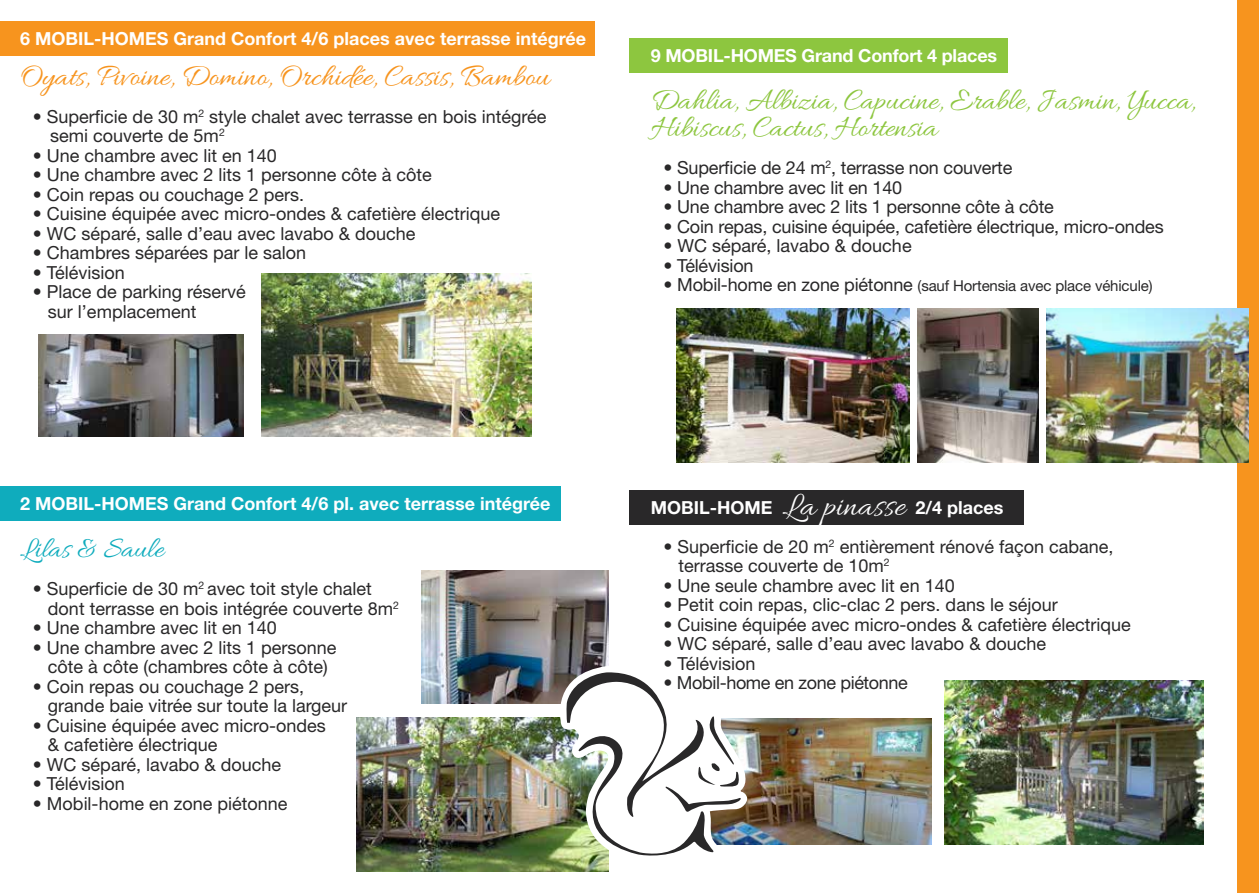
<style>
.page{position:relative;width:1259px;height:893px;background:#fff}
.page>*{position:absolute;margin:0;border:0;box-sizing:border-box;transform-origin:0 0}
.t1{font:31.5px/27px "Allura";letter-spacing:-.01em;color:#8dc63f}
.t2{font:31.5px "Allura";letter-spacing:-.01em;color:#f7941e}
.t3{font:30px "Allura";letter-spacing:-.01em;color:#0facbd}
.t4{font:18px/19.5px "Helvetica Neue LT Std";color:#292829}
.t5{font:700 18px "Helvetica Neue LT Std";color:#fff}
.t6{font:18px "Helvetica Neue LT Std";letter-spacing:-.02em;color:#292829}
.t7{font:15px "Helvetica Neue LT Std";letter-spacing:-.01em;color:#292829}
.s1{font-size:18px}
.s2{font-family:"Allura";font-weight:400;font-size:34.5px}
</style>
<div class="page">
<img style="left:749px;top:719px;width:182px;height:125px">
<img style="left:356px;top:717px;width:252px;height:155px">
<img style="left:421px;top:571px;width:187px;height:132px">
<div style="left:1237px;top:0;width:22px;height:893px;background:#f7941e"></div>
<img style="left:552px;top:663px;width:197px;height:204px">
<div style="left:0;top:21px;width:594px;height:34px;background:#f7941e"></div>
<div style="left:629px;top:38px;width:379px;height:34px;background:#8dc63f"></div>
<div style="left:0;top:486px;width:560px;height:34px;background:#0facbd"></div>
<div style="left:629px;top:491px;width:394px;height:34px;background:#292829"></div>
<img style="left:262px;top:274px;width:269px;height:163px">
<img style="left:944px;top:681px;width:259px;height:163px">
<img style="left:38px;top:334px;width:206px;height:103px">
<img style="left:676px;top:308px;width:233px;height:155px">
<img style="left:1046px;top:308px;width:202px;height:155px">
<img style="left:917px;top:308px;width:121px;height:155px">
<p class="t5" style="left:20px;top:27px;width:567px">6 MOBI L-HOMEs Grand Confort 4/6 places avec terrasse intégrée</p>
<h1 class="t2" style="left:20px;top:59px;width:531px">Oyats, Pivoine, Domino, Orchidée, Cassis, Bambou</h1>
<p class="t4" style="left:50px;top:106px;width:497px;text-indent:-17px">• Superficie de 30 m<sup>2</sup> style chalet avec terrasse en bois intégrée semi couverte de 5m<sup>2</sup></p>
<p class="t4" style="left:33px;top:145px;width:245px">• Une chambre avec lit en 140</p>
<p class="t4" style="left:33px;top:165px;width:400px">• Une chambre avec 2 lits 1 personne côte à côte</p>
<p class="t4" style="left:33px;top:184px;width:273px">• Coin repas ou couchage 2 pers.</p>
<p class="t4" style="left:33px;top:204px;width:469px">• Cuisine équipée avec micro-ondes &amp; cafetière électrique</p>
<p class="t4" style="left:33px;top:223px;width:384px">• WC séparé, salle d’eau avec lavabo &amp; douche</p>
<p class="t4" style="left:33px;top:243px;width:275px">• Chambres séparées par le salon</p>
<p class="t4" style="left:33px;top:262px;width:93px">• Télévision</p>
<p class="t4" style="left:48px;top:282px;width:199px;text-indent:-15px">• Place de parking réservé sur l’emplacement</p>
<p class="t5" style="left:651px;top:44px;width:348px">9 MOBI L-HOMEs Grand Confort 4 places</p>
<h1 class="t1" style="left:651px;top:89px;width:547px">Dahlia, Albizia, Capucine, Erable, Jasmin, Yucca,<br>Hibiscus, Cactus, Hortensia</h1>
<p class="t4" style="left:663px;top:158px;width:350px">• Superficie de 24 m<sup>2</sup>, terrasse non couverte</p>
<p class="t4" style="left:663px;top:177px;width:240px">• Une chambre avec lit en 140</p>
<p class="t4" style="left:663px;top:197px;width:392px">• Une chambre avec 2 lits 1 personne côte à côte</p>
<p class="t4" style="left:663px;top:216px;width:502px">• Coin repas, cuisine équipée, cafetière électrique, micro-ondes</p>
<p class="t4" style="left:663px;top:236px;width:250px">• WC séparé, lavabo &amp; douche</p>
<p class="t4" style="left:663px;top:255px;width:92px">• Télévision</p>
<p class="t7" style="left:663px;top:277px;width:491px"><span class="s1">• Mobil-home en zone piétonne</span> (sauf Hortensia avec place véhicule)</p>
<p class="t5" style="left:20px;top:492px;width:532px">2 MOBI L-HOMEs Grand Confort 4/6 pl. avec terrasse intégrée</p>
<h2 class="t3" style="left:20px;top:532px;width:145px">Lilas &amp; Saule</h2>
<p class="t4" style="left:48px;top:579px;width:352px;text-indent:-15px">• Superficie de 30 m<sup>2</sup> avec toit style chalet dont terrasse en bois intégrée couverte 8m<sup>2</sup></p>
<p class="t4" style="left:33px;top:618px;width:245px">• Une chambre avec lit en 140</p>
<p class="t4" style="left:33px;top:637px;width:305px;text-align:center">• Une chambre avec 2 lits 1 personne côte à côte (chambres côte à côte)</p>
<p class="t4" style="left:48px;top:676px;width:301px;text-indent:-15px">• Coin repas ou couchage 2 pers, grande baie vitrée sur toute la largeur</p>
<p class="t4" style="left:48px;top:715px;width:279px;text-indent:-15px">• Cuisine équipée avec micro-ondes &amp; cafetière électrique</p>
<p class="t4" style="left:33px;top:754px;width:250px">• WC séparé, lavabo &amp; douche</p>
<p class="t4" style="left:33px;top:774px;width:93px">• Télévision</p>
<p class="t4" style="left:33px;top:793px;width:256px">• Mobil-home en zone piétonne</p>
<p class="t5" style="left:651px;top:496px;width:354px">MOBI L-HOME <span class="s2">La pinasse</span> 2/4 places</p>
<p class="t4" style="left:678px;top:536px;width:436px;text-indent:-15px">• Superficie de 20 m<sup>2</sup> entièrement rénové façon cabane, terrasse couverte de 10m<sup>2</sup></p>
<p class="t4" style="left:663px;top:575px;width:293px">• Une seule chambre avec lit en 140</p>
<p class="t4" style="left:663px;top:595px;width:396px">• Petit coin repas, clic-clac 2 pers. dans le séjour</p>
<p class="t4" style="left:663px;top:614px;width:469px">• Cuisine équipée avec micro-ondes &amp; cafetière électrique</p>
<p class="t4" style="left:663px;top:634px;width:384px">• WC séparé, salle d’eau avec lavabo &amp; douche</p>
<p class="t4" style="left:663px;top:653px;width:93px">• Télévision</p>
<p class="t6" style="left:663px;top:672px;width:246px">• Mobil-home en zone piétonne</p>
</div>
